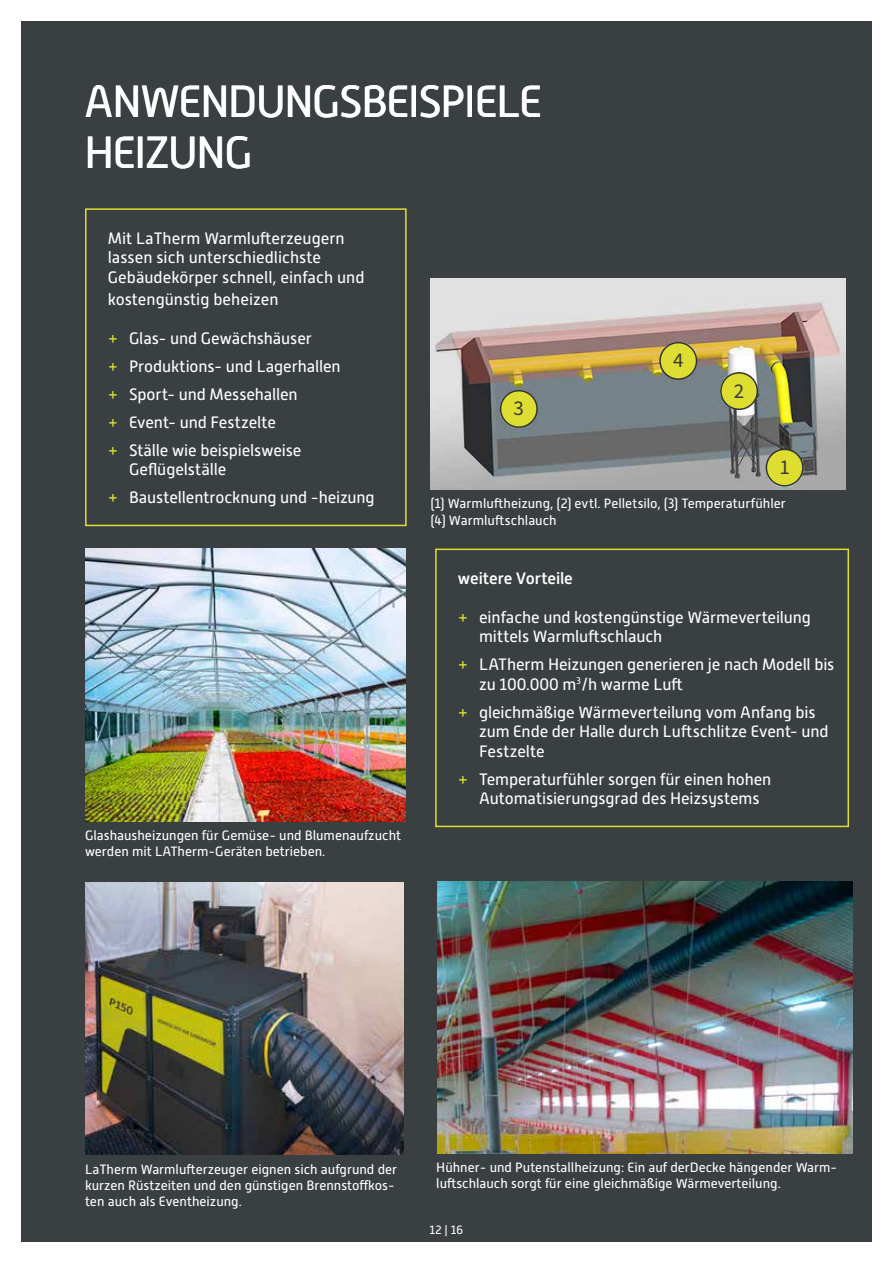
<style>
.page{position:relative;width:893px;height:1263px;background:#fff}
.page>*{position:absolute;margin:0;border:0;box-sizing:border-box;transform-origin:0 0}
.t1{font:45px/51px "Alwyn New";letter-spacing:-.035em;color:#fff}
.t2{font:21px "Source Sans Pro";color:#383837}
.t3{font:16.5px/28px "Alwyn New";letter-spacing:-.005em;color:#fff}
.t4{font:500 16.5px "Alwyn New";letter-spacing:-.005em;color:#fff}
.t5{font:13.5px/16.2px "Alwyn New";color:#fff}
.t6{font:12px "Alwyn New";color:#fff}
.s1{color:#ddde31}
</style>
<div class="page">
<div style="left:21px;top:21px;width:851px;height:1221px;background:#3a4042"></div>
<img style="left:431px;top:279px;width:414px;height:210px">
<div style="left:501px;top:391px;width:36px;height:36px;background:#ddde31;border-radius:50%"></div>
<div style="left:500px;top:390px;width:38px;height:38px;border:2px solid #333;border-radius:50%"></div>
<div style="left:660px;top:343px;width:36px;height:36px;background:#ddde31;border-radius:50%"></div>
<div style="left:659px;top:342px;width:38px;height:38px;border:2px solid #333;border-radius:50%"></div>
<div style="left:721px;top:373px;width:36px;height:36px;background:#ddde31;border-radius:50%"></div>
<div style="left:720px;top:372px;width:38px;height:38px;border:2px solid #333;border-radius:50%"></div>
<div style="left:766px;top:449px;width:37px;height:37px;background:#ddde31;border-radius:50%"></div>
<div style="left:766px;top:449px;width:38px;height:38px;border:2px solid #333;border-radius:50%"></div>
<img style="left:85px;top:882px;width:319px;height:272px">
<img style="left:86px;top:549px;width:319px;height:272px">
<img style="left:437px;top:881px;width:416px;height:273px">
<div style="left:85px;top:208px;width:322px;height:318px;border:2px solid #ddde31"></div>
<div style="left:435px;top:549px;width:414px;height:278px;border:2px solid #ddde31"></div>
<h1 class="t1" style="left:84px;top:76px;width:460px">ANWENDUNGSBEISPIELE<br>HEIZUNG</h1>
<p class="t3" style="left:108px;top:228px;width:258px;line-height:19.8px">Mit LaTherm Warmlufterzeugern lassen sich unterschiedlichste<br>Gebäudekörper schnell, einfach und</p>
<p class="t3" style="left:108px;top:285px;width:172px">kostengünstig beheizen</p>
<p class="t3" style="left:108px;top:324px;width:234px"><span class="s1">+</span> Glas- und Gewächshäuser<br><span class="s1">+</span> Produktions- und Lagerhallen <span class="s1">+</span> Sport- und Messehallen<br><span class="s1">+</span> Event- und Festzelte<br><span class="s1">+</span> Ställe wie beispielsweise</p>
<p class="t3" style="left:108px;top:456px;width:268px;text-indent:21px">Geflügelställe<br><span class="s1">+</span> Baustellentrocknung und -heizung</p>
<p class="t5" style="left:85px;top:827px;width:318px">Glashausheizungen für Gemüse- und Blumenaufzucht werden mit LATherm-Geräten betrieben.</p>
<p class="t2" style="left:514px;top:395px;width:12px">3</p>
<p class="t2" style="left:673px;top:347px;width:12px">4</p>
<p class="t2" style="left:734px;top:378px;width:12px">2</p>
<p class="t2" style="left:779px;top:454px;width:12px">1</p>
<p class="t5" style="left:431px;top:496px;width:357px">(1) Warmluftheizung, (2) evtl. Pelletsilo, (3) Temperaturfühler (4) Warmluftschlauch</p>
<p class="t4" style="left:458px;top:569px;width:116px">weitere Vorteile</p>
<p class="t3" style="left:479px;top:607px;width:333px;line-height:19.5px;text-indent:-21px"><span class="s1">+</span> einfache und kostengünstige Wärmeverteilung mittels Warmluftschlauch</p>
<p class="t3" style="left:479px;top:655px;width:357px;line-height:19.5px;text-indent:-21px"><span class="s1">+</span> LATherm Heizungen generieren je nach Modell bis zu 100.000 m<sup>3</sup>/h warme Luft</p>
<p class="t3" style="left:479px;top:702px;width:351px;line-height:19.5px;text-indent:-21px"><span class="s1">+</span> gleichmäßige Wärmeverteilung vom Anfang bis zum Ende der Halle durch Luftschlitze Event- und<br>Festzelte</p>
<p class="t3" style="left:458px;top:769px;width:315px;line-height:19.5px;text-align:center"><span class="s1">+</span> Temperaturfühler sorgen für einen hohen<br>Automatisierungsgrad des Heizsystems</p>
<p class="t5" style="left:85px;top:1161px;width:314px">LaTherm Warmlufterzeuger eignen sich aufgrund der kurzen Rüstzeiten und den günstigen Brennstoffkos&shy;ten auch als Eventheizung.</p>
<p class="t5" style="left:436px;top:1159px;width:402px">Hühner- und Putenstallheizung: Ein auf derDecke hängender Warm&shy;luftschlauch sorgt für eine gleichmäßige Wärmeverteilung.</p>
<p class="t6" style="left:429px;top:1223px;width:35px">12 | 16</p>
</div>
